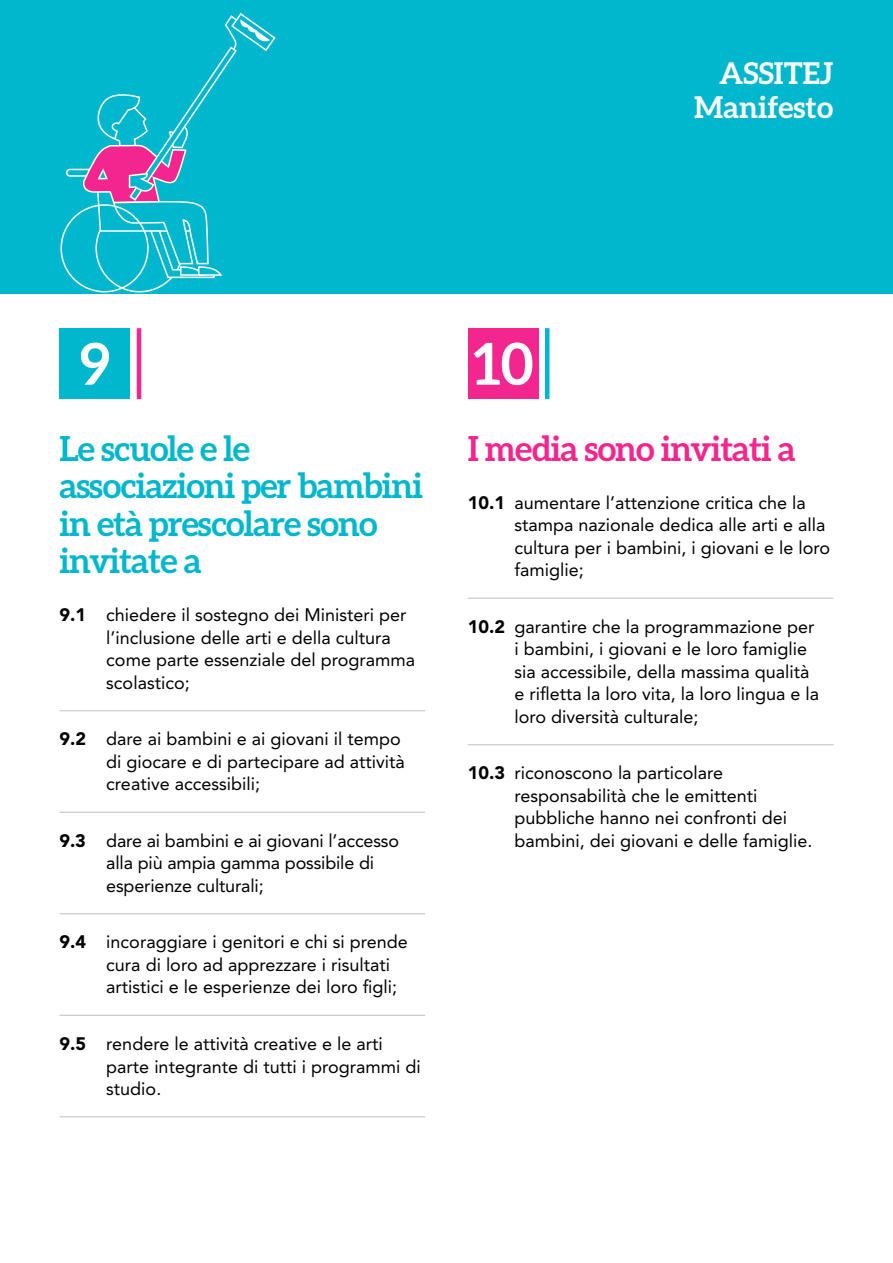
<style>
.page{position:relative;width:893px;height:1263px;background:#fff}
.page>*{position:absolute;margin:0;border:0;box-sizing:border-box;transform-origin:0 0}
.Footnote{font:700 57.75px "Aleo";color:#fff}
.Heading_Large{font:700 34.5px/37.5px "Aleo";letter-spacing:-.03em;color:#00b7ce}
.Heading_Large-2{font:700 34.5px "Aleo";letter-spacing:-.03em;color:#f3258e}
.Heading_Main{font:700 30px/34.5px "Aleo";color:#fff;text-align:right}
.t1{font:18px/22.5px "Avenir LT Std";color:#000}
.s1{font-weight:900}
</style>
<div class="page">
<div style="left:0;top:0;width:893px;height:293px;background:#00b7ce"></div>
<div style="left:66px;top:169px;width:35px;height:8px;border:2px solid #fff;border-radius:3px"></div>
<svg style="left:80px;top:13px;width:196px;height:266px"></svg>
<hr style="left:60px;top:710px;width:365px;height:1px;background:#c6c6c6">
<hr style="left:60px;top:812px;width:365px;height:1px;background:#c6c6c6">
<hr style="left:60px;top:913px;width:365px;height:1px;background:#c6c6c6">
<hr style="left:60px;top:1015px;width:365px;height:1px;background:#c6c6c6">
<hr style="left:60px;top:1116px;width:365px;height:1px;background:#c6c6c6">
<hr style="left:468px;top:598px;width:365px;height:1px;background:#c6c6c6">
<hr style="left:468px;top:744px;width:365px;height:1px;background:#c6c6c6">
<div style="left:60px;top:328px;width:70px;height:71px;background:#00b7ce"></div>
<div style="left:468px;top:328px;width:71px;height:71px;background:#f3258e"></div>
<hr style="left:137px;top:328px;width:4px;height:71px;background:#f3258e">
<hr style="left:545px;top:328px;width:4px;height:71px;background:#00b7ce">
<p class="Footnote" style="left:80px;top:331px;width:32px">9</p>
<p class="Footnote" style="left:473px;top:331px;width:62px">10</p>
<p class="Heading_Main" style="left:694px;top:55px;width:141px">ASSITEJ<br>Manifesto</p>
<p class="Heading_Large" style="left:60px;top:429px;width:365px">Le scuole e le associazioni per bambini in età prescolare sono invitate a</p>
<p class="t1" style="left:106px;top:604px;width:310px;text-indent:-47px"><span class="s1">9.1</span> chiedere il sostegno dei Ministeri per l’inclusione delle arti e della cultura come parte essenziale del programma scolastico;</p>
<p class="t1" style="left:106px;top:728px;width:300px;text-indent:-47px"><span class="s1">9.2</span> dare ai bambini e ai giovani il tempo di giocare e di partecipare ad attività creative accessibili;</p>
<p class="t1" style="left:106px;top:829px;width:294px;text-indent:-47px"><span class="s1">9.3</span> dare ai bambini e ai giovani l’accesso alla più ampia gamma possibile di esperienze culturali;</p>
<p class="t1" style="left:106px;top:931px;width:303px;text-indent:-47px"><span class="s1">9.4</span> incoraggiare i genitori e chi si prende cura di loro ad apprezzare i risultati artistici e le esperienze dei loro figli;</p>
<p class="t1" style="left:106px;top:1033px;width:316px;text-indent:-47px"><span class="s1">9.5</span> rendere le attività creative e le arti parte integrante di tutti i programmi di studio.</p>
<p class="Heading_Large-2" style="left:468px;top:428px;width:329px">I media sono invitati a</p>
<p class="t1" style="left:514px;top:491px;width:317px;text-indent:-47px"><span class="s1">10.1</span> aumentare l’attenzione critica che la stampa nazionale dedica alle arti e alla cultura per i bambini, i giovani e le loro famiglie;</p>
<p class="t1" style="left:514px;top:615px;width:306px;text-indent:-47px"><span class="s1">10.2</span> garantire che la programmazione per i bambini, i giovani e le loro famiglie sia accessibile, della massima qualità e rifletta la loro vita, la loro lingua e la loro diversità culturale;</p>
<p class="t1" style="left:514px;top:762px;width:300px;text-indent:-47px"><span class="s1">10.3</span> riconoscono la particolare responsabilità che le emittenti pubbliche hanno nei confronti dei bambini, dei giovani e delle famiglie.</p>
</div>
